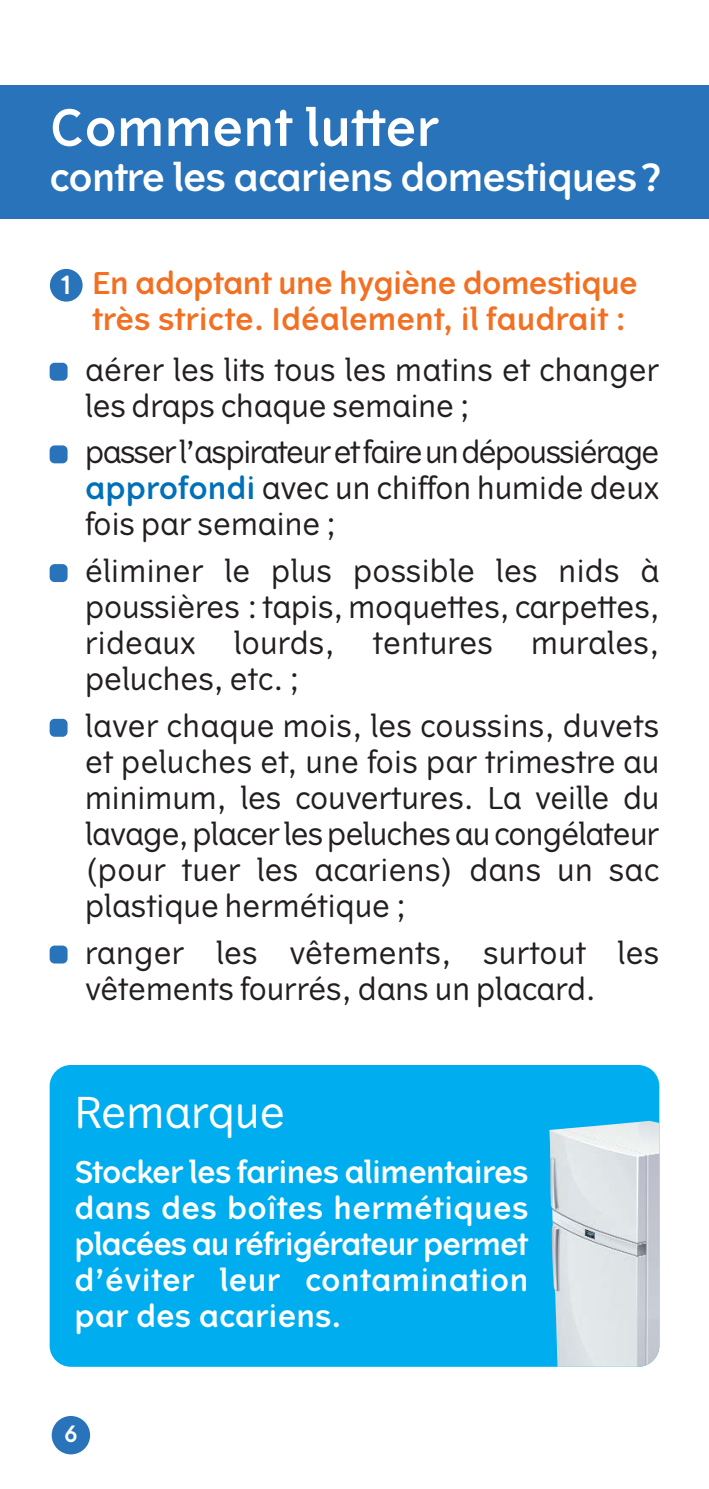
<style>
.page{position:relative;width:709px;height:1489px;background:#fff}
.page>*{position:absolute;margin:0;border:0;box-sizing:border-box;transform-origin:0 0}
.t1{font:600 50px "Vertigo";color:#fff}
.t2{font:42.5px "Vertigo";color:#fff}
.t3{font:600 37.5px "Vertigo";letter-spacing:-.025em;color:#fff}
.t4{font:30px/36px "Vertigo";color:#231f20}
.t5{font:600 30px/36px "Vertigo";color:#fff;text-align:justify}
.t6{font:600 30px/36px "Vertigo";letter-spacing:-.02em;color:#f36f21}
.t7{font:600 25px "Vertigo";color:#fff}
.t8{font:600 22.5px "Vertigo";color:#fff}
.s1{font-weight:600;color:#0070b9}
</style>
<div class="page">
<div style="left:50px;top:363px;width:18px;height:17px;background:#2873ba;border-radius:5px"></div>
<div style="left:50px;top:445px;width:18px;height:18px;background:#2873ba;border-radius:5px"></div>
<div style="left:50px;top:564px;width:18px;height:18px;background:#2873ba;border-radius:5px"></div>
<div style="left:50px;top:718px;width:18px;height:18px;background:#2873ba;border-radius:5px"></div>
<div style="left:50px;top:945px;width:18px;height:18px;background:#2873ba;border-radius:5px"></div>
<div style="left:50px;top:269px;width:33px;height:32px;background:#2873ba;border-radius:50%"></div>
<div style="left:50px;top:1064px;width:609px;height:302px;background:#00aeef;border-radius:21px"></div>
<img style="left:549px;top:1120px;width:110px;height:246px">
<div style="left:52px;top:1415px;width:38px;height:39px;background:#2873ba;border-radius:50%"></div>
<div style="left:0;top:85px;width:709px;height:133px;background:#2873ba"></div>
<h1 class="t1" style="left:50px;top:106px;width:391px">Comment lutter</h1>
<p class="t3" style="left:50px;top:161px;width:615px">contre les acariens domestiques ?</p>
<p class="t7" style="left:59px;top:274px;width:17px">1</p>
<p class="t6" style="left:92px;top:268px;width:547px">En adoptant une hygiène domestique très stricte. Idéalement, il faudrait :</p>
<p class="t4" style="left:85px;top:354px;width:576px">aérer les lits tous les matins et changer les draps chaque semaine ;</p>
<p class="t4" style="left:85px;top:437px;width:576px;text-align:justify">passer l’aspirateur et faire un dépoussiérage <span class="s1">approfondi</span> avec un chiffon humide deux fois par semaine ;</p>
<p class="t4" style="left:85px;top:555px;width:576px;text-align:justify">éliminer le plus possible les nids à poussières : tapis, moquettes, carpettes, rideaux</p>
<p class="t4" style="left:234px;top:627px;width:103px">lourds,</p>
<p class="t4" style="left:373px;top:627px;width:122px">tentures</p>
<p class="t4" style="left:531px;top:627px;width:130px">murales,</p>
<p class="t4" style="left:85px;top:658px;width:576px;line-height:46.8px">peluches, etc. ;<br>laver chaque mois, les coussins, duvets</p>
<p class="t4" style="left:85px;top:746px;width:576px;text-align:justify">et peluches et, une fois par trimestre au minimum, les couvertures. La veille du lavage, placer les peluches au congélateur (pour tuer les acariens) dans un sac plastique hermétique ;</p>
<p class="t4" style="left:85px;top:937px;width:576px">ranger les vêtements, surtout les vêtements fourrés, dans un placard.</p>
<h2 class="t2" style="left:74px;top:1093px;width:212px">Remarque</h2>
<p class="t5" style="left:74px;top:1157px;width:455px">Stocker les farines alimentaires dans des boîtes hermétiques placées au réfrigérateur permet d’éviter leur contamination par des acariens.</p>
<p class="t8" style="left:64px;top:1423px;width:15px">6</p>
</div>
